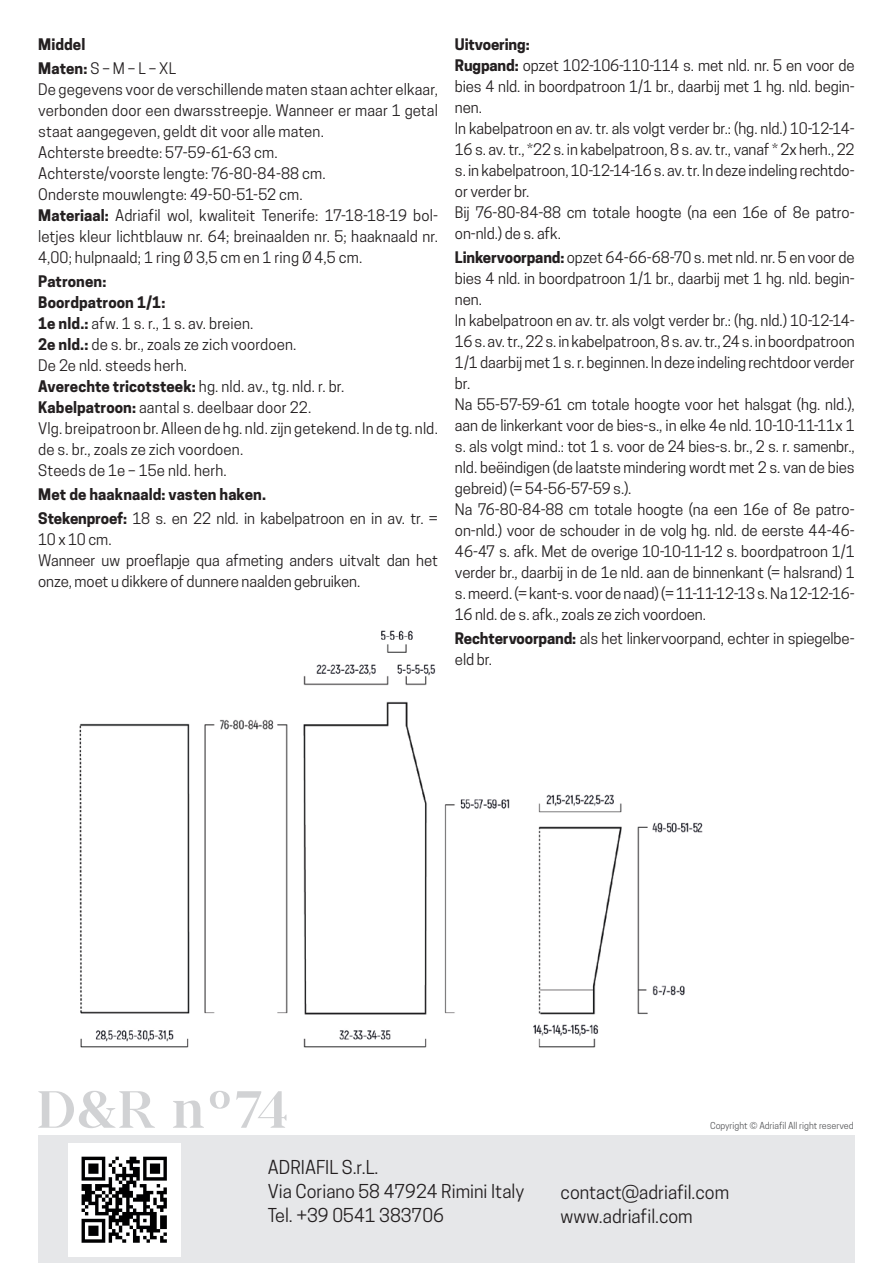
<style>
.page{position:relative;width:893px;height:1263px;background:#fff}
.page>*{position:absolute;margin:0;border:0;box-sizing:border-box;transform-origin:0 0}
.t1{font:700 54px "Staat";color:#d1d2d4}
.t2{font:18px/24px "Cooper Hewitt";color:#231f20}
.t3{font:15px/21px "Cooper Hewitt";letter-spacing:-.005em;color:#231f20}
.t4{font:700 15px/24px "Cooper Hewitt";letter-spacing:.005em;color:#231f20}
.t5{font:9px "Cooper Hewitt";color:#57585a}
.s1{font-weight:400}
.s2{font-weight:700}
</style>
<div class="page">
<div style="left:38px;top:1135px;width:817px;height:128px;background:#e6e7e9"></div>
<img style="left:79px;top:630px;width:624px;height:418px">
<img style="left:68px;top:1144px;width:113px;height:112px">
<p class="t4" style="left:38px;top:32px;width:139px">Middel<br>Maten: <span class="s1">S – M – L – XL</span></p>
<p class="t3" style="left:38px;top:78px;width:401px">De gegevens voor de verschillende maten staan achter elkaar, verbonden door een dwarsstreepje. Wanneer er maar 1 getal staat aangegeven, geldt dit voor alle maten.<br>Achterste breedte: 57-59-61-63 cm.<br>Achterste/voorste lengte: 76-80-84-88 cm.<br>Onderste mouwlengte: 49-50-51-52 cm.<br><span class="s2">Materiaal:</span> Adriafil wol, kwaliteit Tenerife: 17-18-18-19 bol&shy;letjes kleur lichtblauw nr. 64; breinaalden nr. 5; haaknaald nr.<br>4,00; hulpnaald; 1 ring Ø 3,5 cm en 1 ring Ø 4,5 cm.</p>
<p class="t3" style="left:38px;top:270px;width:401px"><span class="s2">Patronen:<br>Boordpatroon 1/1:<br>1e nld.:</span> afw. 1 s. r., 1 s. av. breien.<br><span class="s2">2e nld.:</span> de s. br., zoals ze zich voordoen.<br>De 2e nld. steeds herh.<br><span class="s2">Averechte tricotsteek:</span> hg. nld. av., tg. nld. r. br.<br><span class="s2">Kabelpatroon:</span> aantal s. deelbaar door 22.<br>Vlg. breipatroon br. Alleen de hg. nld. zijn getekend. In de tg. nld. de s. br., zoals ze zich voordoen.<br>Steeds de 1e – 15e nld. herh.</p>
<p class="t4" style="left:38px;top:482px;width:401px">Met de haaknaald: vasten haken.<br>Stekenproef: <span class="s1">18 s. en 22 nld. in kabelpatroon en in av. tr. =</span></p>
<p class="t3" style="left:38px;top:528px;width:401px">10 x 10 cm.<br>Wanneer uw proeflapje qua afmeting anders uitvalt dan het onze, moet u dikkere of dunnere naalden gebruiken.</p>
<p class="t3" style="left:455px;top:33px;width:401px"><span class="s2">Uitvoering:<br>Rugpand:</span> opzet 102-106-110-114 s. met nld. nr. 5 en voor de bies 4 nld. in boordpatroon 1/1 br., daarbij met 1 hg. nld. begin&shy;nen.<br>In kabelpatroon en av. tr. als volgt verder br.: (hg. nld.) 10-12-14- 16 s. av. tr., *22 s. in kabelpatroon, 8 s. av. tr., vanaf * 2x herh., 22 s. in kabelpatroon, 10-12-14-16 s. av. tr. In deze indeling rechtdo&shy;or verder br.<br>Bij 76-80-84-88 cm totale hoogte (na een 16e of 8e patro&shy;on-nld.) de s. afk.</p>
<p class="t3" style="left:455px;top:246px;width:401px"><span class="s2">Linkervoorpand:</span> opzet 64-66-68-70 s. met nld. nr. 5 en voor de bies 4 nld. in boordpatroon 1/1 br., daarbij met 1 hg. nld. begin&shy;nen.<br>In kabelpatroon en av. tr. als volgt verder br.: (hg. nld.) 10-12-14- 16 s. av. tr., 22 s. in kabelpatroon, 8 s. av. tr., 24 s. in boordpatroon 1/1 daarbij met 1 s. r. beginnen. In deze indeling rechtdoor verder br.<br>Na 55-57-59-61 cm totale hoogte voor het halsgat (hg. nld.), aan de linkerkant voor de bies-s., in elke 4e nld. 10-10-11-11x 1 s. als volgt mind.: tot 1 s. voor de 24 bies-s. br., 2 s. r. samenbr., nld. beëindigen (de laatste mindering wordt met 2 s. van de bies gebreid) (= 54-56-57-59 s.).<br>Na 76-80-84-88 cm totale hoogte (na een 16e of 8e patro&shy;on-nld.) voor de schouder in de volg hg. nld. de eerste 44-46- 46-47 s. afk. Met de overige 10-10-11-12 s. boordpatroon 1/1 verder br., daarbij in de 1e nld. aan de binnenkant (= halsrand) 1 s. meerd. (= kant-s. voor de naad) (= 11-11-12-13 s. Na 12-12-16- 16 nld. de s. afk., zoals ze zich voordoen.</p>
<p class="t3" style="left:455px;top:627px;width:401px"><span class="s2">Rechtervoorpand:</span> als het linkervoorpand, echter in spiegelbe&shy;eld br.</p>
<h1 class="t1" style="left:36px;top:1075px;width:255px">D&amp;R n°74</h1>
<p class="t5" style="left:710px;top:1121px;width:145px">Copyright © Adriafil All right reserved</p>
<p class="t2" style="left:268px;top:1156px;width:258px">ADRIAFIL S.r.L.<br>Via Coriano 58 47924 Rimini Italy<br>Tel. +39 0541 383706</p>
<p class="t2" style="left:561px;top:1180px;width:170px">contact@adriafil.com www.adriafil.com</p>
</div>
